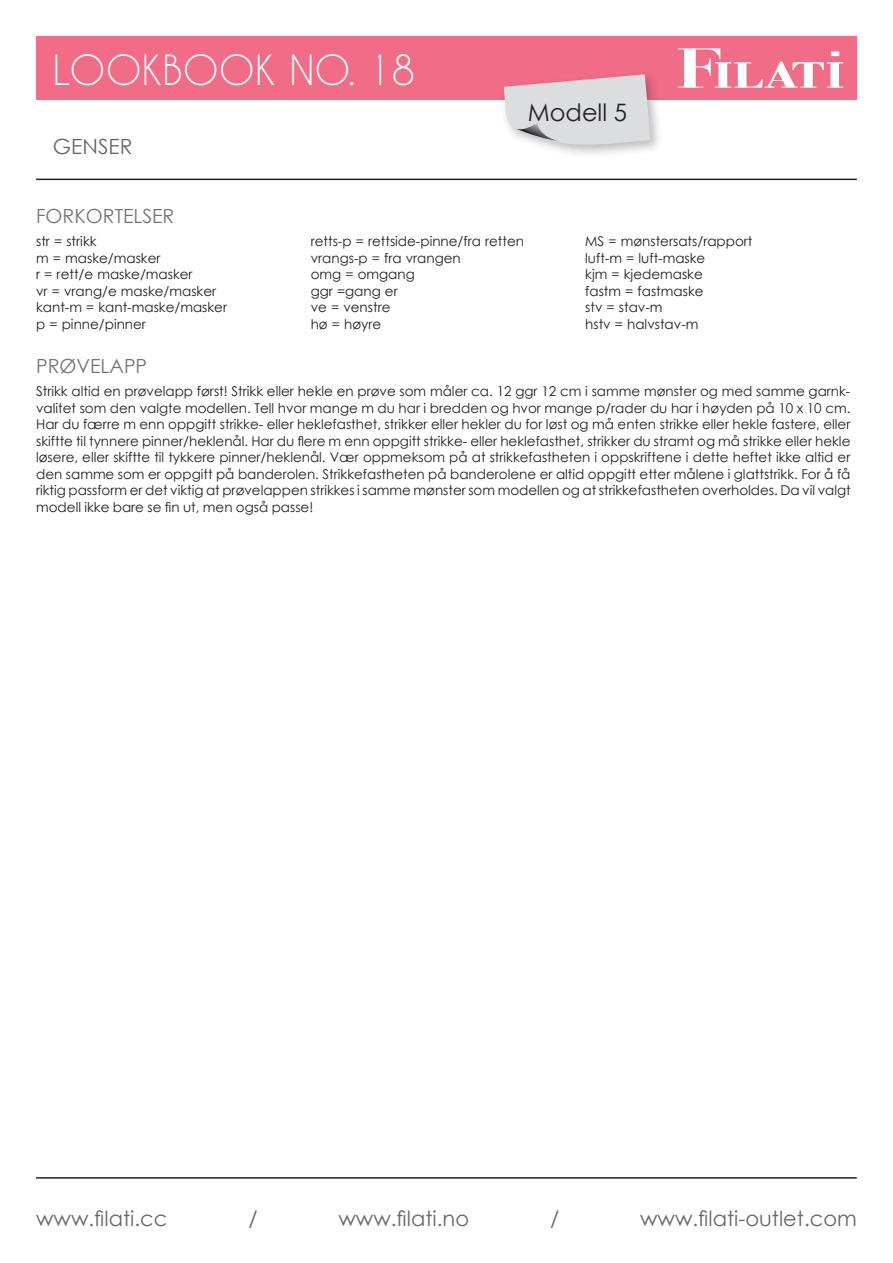
<style>
.page{position:relative;width:893px;height:1263px;background:#fff}
.page>*{position:absolute;margin:0;border:0;box-sizing:border-box;transform-origin:0 0}
.t1{font:39px "Caviar Dreams";color:#fff}
.t2{font:24px "Century Gothic";color:#231f20}
.t3{font:21px "Century Gothic";color:#67676a}
.Helvetica_Light{font:19.5px "Century Gothic";color:#727477}
.Helvetica_Light-2{font:13.5px/16.5px "Century Gothic";color:#231f20;text-align:justify}
</style>
<div class="page">
<hr style="left:36px;top:1177px;width:821px;height:1px;background:#231f20">
<hr style="left:36px;top:179px;width:821px;height:1px;background:#231f20">
<div style="left:36px;top:36px;width:821px;height:64px;background:#f16c86"></div>
<svg style="left:678px;top:48px;width:165px;height:40px"></svg>
<div style="left:499px;top:70px;width:165px;height:88px;background:#231f20;opacity:.3"></div>
<svg style="left:504px;top:74px;width:147px;height:76px;background:#dcd1d5"></svg>
<p class="t1" style="left:53px;top:47px;width:364px">LOOKBOOK NO. 18</p>
<p class="t3" style="left:53px;top:131px;width:81px">GENSER</p>
<p class="Helvetica_Light" style="left:36px;top:202px;width:140px">FORKORTELSER</p>
<p class="t2" style="left:528px;top:96px;width:101px">Modell 5</p>
<p class="Helvetica_Light-2" style="left:36px;top:233px;width:62px">str = strikk</p>
<p class="Helvetica_Light-2" style="left:36px;top:249px;width:126px">m = maske/masker</p>
<p class="Helvetica_Light-2" style="left:36px;top:266px;width:158px">r = rett/e maske/masker</p>
<p class="Helvetica_Light-2" style="left:36px;top:282px;width:182px">vr = vrang/e maske/masker</p>
<p class="Helvetica_Light-2" style="left:36px;top:299px;width:192px">kant-m = kant-maske/masker</p>
<p class="Helvetica_Light-2" style="left:36px;top:315px;width:111px">p = pinne/pinner</p>
<p class="Helvetica_Light" style="left:36px;top:352px;width:112px">PRØVELAPP</p>
<p class="Helvetica_Light-2" style="left:311px;top:233px;width:215px">retts-p = rettside-pinne/fra retten</p>
<p class="Helvetica_Light-2" style="left:311px;top:249px;width:152px">vrangs-p = fra vrangen</p>
<p class="Helvetica_Light-2" style="left:311px;top:266px;width:106px">omg = omgang</p>
<p class="Helvetica_Light-2" style="left:311px;top:282px;width:89px">ggr =gang er</p>
<p class="Helvetica_Light-2" style="left:311px;top:299px;width:81px">ve = venstre</p>
<p class="Helvetica_Light-2" style="left:311px;top:315px;width:72px">hø = høyre</p>
<p class="Helvetica_Light-2" style="left:585px;top:233px;width:169px">MS = mønstersats/rapport</p>
<p class="Helvetica_Light-2" style="left:585px;top:249px;width:122px">luft-m = luft-maske</p>
<p class="Helvetica_Light-2" style="left:585px;top:266px;width:119px">kjm = kjedemaske</p>
<p class="Helvetica_Light-2" style="left:585px;top:282px;width:120px">fastm = fastmaske</p>
<p class="Helvetica_Light-2" style="left:585px;top:299px;width:79px">stv = stav-m</p>
<p class="Helvetica_Light-2" style="left:585px;top:315px;width:115px">hstv = halvstav-m</p>
<p class="Helvetica_Light-2" style="left:36px;top:383px;width:816px">Strikk altid en prøvelapp først! Strikk eller hekle en prøve som måler ca. 12 ggr 12 cm i samme mønster og med samme garnk&shy;valitet som den valgte modellen. Tell hvor mange m du har i bredden og hvor mange p/rader du har i høyden på 10 x 10 cm.<br>Har du færre m enn oppgitt strikke- eller heklefasthet, strikker eller hekler du for løst og må enten strikke eller hekle fastere, eller skiftte til tynnere pinner/heklenål. Har du flere m enn oppgitt strikke- eller heklefasthet, strikker du stramt og må strikke eller hekle løsere, eller skiftte til tykkere pinner/heklenål. Vær oppmeksom på at strikkefastheten i oppskriftene i dette heftet ikke altid er den samme som er oppgitt på banderolen. Strikkefastheten på banderolene er altid oppgitt etter målene i glattstrikk. For å få riktig passform er det viktig at prøvelappen strikkes i samme mønster som modellen og at strikkefastheten overholdes. Da vil valgt modell ikke bare se fin ut, men også passe!</p>
<p class="t3" style="left:36px;top:1204px;width:133px">www.filati.cc</p>
<p class="t3" style="left:248px;top:1204px;width:11px">/</p>
<p class="t3" style="left:338px;top:1204px;width:132px">www.filati.no</p>
<p class="t3" style="left:550px;top:1204px;width:11px">/</p>
<p class="t3" style="left:640px;top:1204px;width:218px">www.filati-outlet.com</p>
</div>
